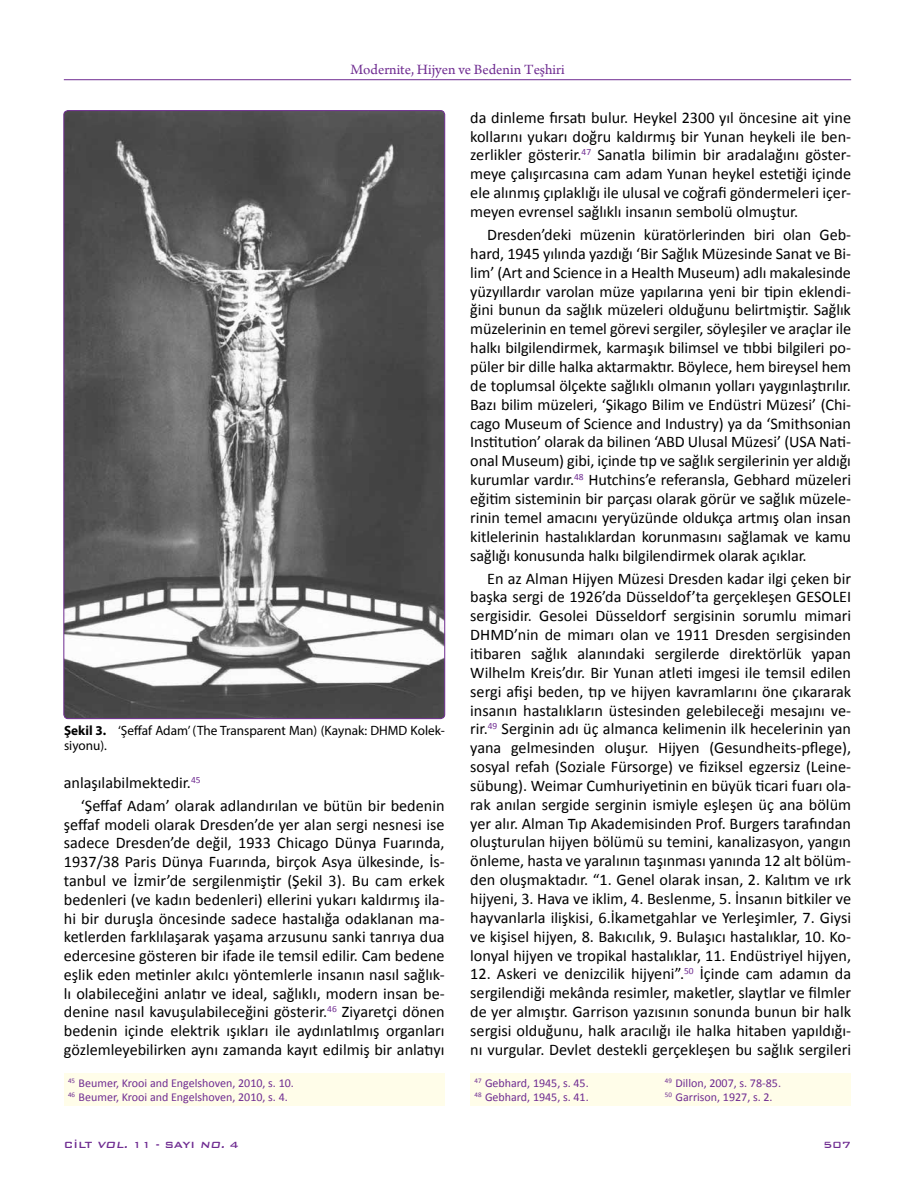
<style>
.page{position:relative;width:915px;height:1191px;background:#fff}
.page>*{position:absolute;margin:0;border:0;box-sizing:border-box;transform-origin:0 0}
.t1{font:16.2px/18.9px "Calibri";color:#000;text-align:justify}
.t2{font:15px "Arno Pro";color:#6f2c91}
.t3{font:13.5px/15px "Myriad Pro";color:#000}
.t4{font:12px/14.5px "Calibri";color:#6f2c91}
.t5{font:500 12px "Bank Gothic BT";color:#6f2c91}
.s1{font-weight:700}
.s2{font-style:italic}
</style>
<div class="page">
<img style="left:64px;top:111px;width:379px;height:607px">
<div style="left:64px;top:1073px;width:380px;height:32px;background:#fffde9"></div>
<div style="left:470px;top:1073px;width:190px;height:32px;background:#fffde9"></div>
<div style="left:660px;top:1073px;width:190px;height:32px;background:#fffde9"></div>
<hr style="left:64px;top:79px;width:786px;height:1px;background:#6f2c91">
<p class="t2" style="left:350px;top:61px;width:216px">Modernite, Hijyen ve Bedenin Teşhiri</p>
<p class="t3" style="left:64px;top:722px;width:382px"><span class="s1">Şekil 3.</span> ‘Şeffaf Adam’ (The Transparent Man) (Kaynak: DHMD Kolek&shy;siyonu).</p>
<p class="t1" style="left:81px;top:770px;width:365px;line-height:23px;text-indent:-17px">anlaşılabilmektedir.<sup>45<br></sup>‘Şeffaf Adam’ olarak adlandırılan ve bütün bir bedenin</p>
<p class="t1" style="left:64px;top:814px;width:382px">şeffaf modeli olarak Dresden’de yer alan sergi nesnesi ise sadece Dresden’de değil, 1933 Chicago Dünya Fuarında, 1937/38 Paris Dünya Fuarında, birçok Asya ülkesinde, İs&shy;tanbul ve İzmir’de sergilenmiştir (Şekil 3). Bu cam erkek bedenleri (ve kadın bedenleri) ellerini yukarı kaldırmış ila&shy;hi bir duruşla öncesinde sadece hastalığa odaklanan ma&shy;ketlerden farklılaşarak yaşama arzusunu sanki tanrıya dua edercesine gösteren bir ifade ile temsil edilir. Cam bedene eşlik eden metinler akılcı yöntemlerle insanın nasıl sağlık&shy;lı olabileceğini anlatır ve ideal, sağlıklı, modern insan be&shy;denine nasıl kavuşulabileceğini gösterir.<sup>46</sup> Ziyaretçi dönen bedenin içinde elektrik ışıkları ile aydınlatılmış organları gözlemleyebilirken aynı zamanda kayıt edilmiş bir anlatıyı</p>
<p class="t1" style="left:470px;top:107px;width:382px">da dinleme fırsatı bulur. Heykel 2300 yıl öncesine ait yine kollarını yukarı doğru kaldırmış bir Yunan heykeli ile ben&shy;zerlikler gösterir.<sup>47</sup> Sanatla bilimin bir aradalağını göster&shy;meye çalışırcasına cam adam Yunan heykel estetiği içinde ele alınmış çıplaklığı ile ulusal ve coğrafi göndermeleri içer&shy;meyen evrensel sağlıklı insanın sembolü olmuştur.</p>
<p class="t1" style="left:470px;top:224px;width:382px;text-indent:17px">Dresden’deki müzenin küratörlerinden biri olan Geb&shy;hard, 1945 yılında yazdığı ‘Bir Sağlık Müzesinde Sanat ve Bi&shy;lim’ (Art and Science in a Health Museum) adlı makalesinde yüzyıllardır varolan müze yapılarına yeni bir tipin eklendi&shy;ğini bunun da sağlık müzeleri olduğunu belirtmiştir. Sağlık müzelerinin en temel görevi sergiler, söyleşiler ve araçlar ile halkı bilgilendirmek, karmaşık bilimsel ve tıbbi bilgileri po&shy;püler bir dille halka aktarmaktır. Böylece, hem bireysel hem de toplumsal ölçekte sağlıklı olmanın yolları yaygınlaştırılır.<br>Bazı bilim müzeleri, ‘Şikago Bilim ve Endüstri Müzesi’ (Chi&shy;cago Museum of Science and Industry) ya da ‘Smithsonian Institution’ olarak da bilinen ‘ABD Ulusal Müzesi’ (USA Nati&shy;onal Museum) gibi, içinde tıp ve sağlık sergilerinin yer aldığı kurumlar vardır.<sup>48</sup> Hutchins’e referansla, Gebhard müzeleri eğitim sisteminin bir parçası olarak görür ve sağlık müzele&shy;rinin temel amacını yeryüzünde oldukça artmış olan insan kitlelerinin hastalıklardan korunmasını sağlamak ve kamu sağlığı konusunda halkı bilgilendirmek olarak açıklar.</p>
<p class="t1" style="left:470px;top:568px;width:382px;text-indent:17px">En az Alman Hijyen Müzesi Dresden kadar ilgi çeken bir başka sergi de 1926’da Düsseldof’ta gerçekleşen GESOLEI sergisidir. Gesolei Düsseldorf sergisinin sorumlu mimari DHMD’nin de mimarı olan ve 1911 Dresden sergisinden itibaren sağlık alanındaki sergilerde direktörlük yapan Wilhelm Kreis’dır. Bir Yunan atleti imgesi ile temsil edilen sergi afişi beden, tıp ve hijyen kavramlarını öne çıkararak insanın hastalıkların üstesinden gelebileceği mesajını ve&shy;rir.<sup>49</sup> Serginin adı üç almanca kelimenin ilk hecelerinin yan yana gelmesinden oluşur. Hijyen (Gesundheits-pflege), sosyal refah (Soziale Fürsorge) ve fiziksel egzersiz (Leine&shy;sübung). Weimar Cumhuriyetinin en büyük ticari fuarı ola&shy;rak anılan sergide serginin ismiyle eşleşen üç ana bölüm yer alır. Alman Tıp Akademisinden Prof. Burgers tarafından oluşturulan hijyen bölümü su temini, kanalizasyon, yangın önleme, hasta ve yaralının taşınması yanında 12 alt bölüm&shy;den oluşmaktadır. “1. Genel olarak insan, 2. Kalıtım ve ırk hijyeni, 3. Hava ve iklim, 4. Beslenme, 5. İnsanın bitkiler ve hayvanlarla ilişkisi, 6.İkametgahlar ve Yerleşimler, 7. Giysi ve kişisel hijyen, 8. Bakıcılık, 9. Bulaşıcı hastalıklar, 10. Ko&shy;lonyal hijyen ve tropikal hastalıklar, 11. Endüstriyel hijyen,</p>
<p class="t1" style="left:470px;top:963px;width:382px">12. Askeri ve denizcilik hijyeni”.<sup>50</sup> İçinde cam adamın da sergilendiği mekânda resimler, maketler, slaytlar ve filmler de yer almıştır. Garrison yazısının sonunda bunun bir halk sergisi olduğunu, halk aracılığı ile halka hitaben yapıldığı&shy;nı vurgular. Devlet destekli gerçekleşen bu sağlık sergileri</p>
<p class="t4" style="left:68px;top:1074px;width:227px"><sup>45</sup> Beumer, Krooi and Engelshoven, 2010, s. 10.<br><sup>46</sup> Beumer, Krooi and Engelshoven, 2010, s. 4.</p>
<p class="t4" style="left:474px;top:1074px;width:116px"><sup>47</sup> Gebhard, 1945, s. 45.<br><sup>48</sup> Gebhard, 1945, s. 41.</p>
<p class="t4" style="left:664px;top:1074px;width:117px"><sup>49</sup> Dillon, 2007, s. 78-85.<br><sup>50</sup> Garrison, 1927, s. 2.</p>
<p class="t5" style="left:64px;top:1138px;width:176px">CİLT <span class="s2">VOL.</span> 11 - SAYI <span class="s2">NO.</span> 4</p>
<p class="t5" style="left:823px;top:1138px;width:29px">507</p>
</div>
